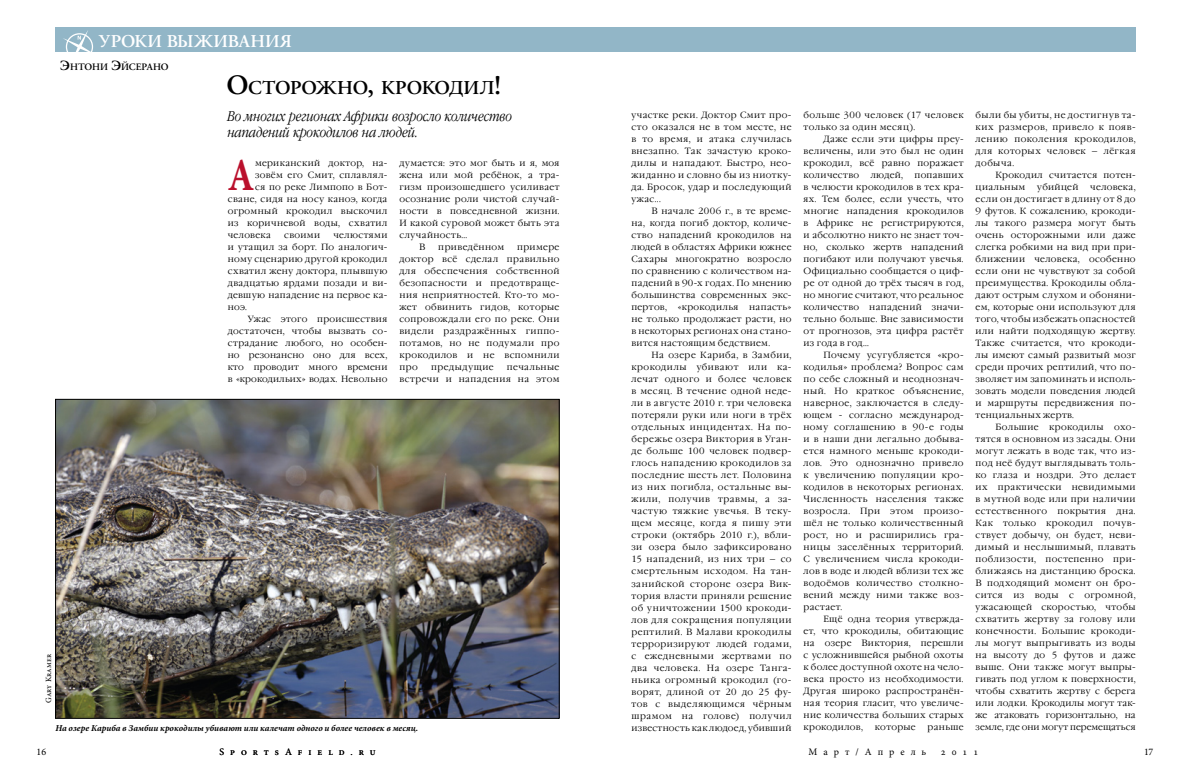
<style>
.page{position:relative;width:1191px;height:780px;background:#fff}
.page>*{position:absolute;margin:0;border:0;box-sizing:border-box;transform-origin:0 0}
.t1{font:700 45.9px "Minion Pro";color:#ba102c;scale:.82 1}
.t2{font:700 19.6px "APC Garamond C";color:#000}
.t3{font:700 18px "APC Garamond C";letter-spacing:.005em;color:#fff}
.t4{font:italic 14px/16.8px "Garamond C";color:#000;scale:.8 1}
.t5{font:10px "Minion Pro";letter-spacing:.6em;color:#000}
.t6{font:700 9.8px "APC Garamond C";letter-spacing:.005em;color:#000}
.t7{font:9px/12px "Garamond C";letter-spacing:.04em;color:#000;text-align:justify}
.t8{font:italic 700 9px "Minion Pro";letter-spacing:.005em;color:#000}
.t9{font:9px "Garamond C";letter-spacing:.06em;color:#000}
.t10{font:8px "Minion Pro";letter-spacing:.01em;color:#000}
.s1{font-size:14px}
.s2{font-size:28px}
</style>
<div class="page">
<div style="left:55px;top:27px;width:1080px;height:25px;background:#92b6c7"></div>
<img style="left:57px;top:401px;width:500px;height:315px">
<div style="left:55px;top:399px;width:504px;height:319px;border:1px solid #000"></div>
<svg style="left:63px;top:30px;width:30px;height:22px"></svg>
<h3 class="t3" style="left:99px;top:30px;width:194px">уроки выживания</h3>
<p class="t6" style="left:60px;top:61px;width:109px"><span class="s1">Э</span>нтони <span class="s1">Э</span>йсерано</p>
<h2 class="t2" style="left:226px;top:76px;width:277px"><span class="s2">О</span>сторожно<span class="s2">,</span> крокодил<span class="s2">!</span></h2>
<h3 class="t4" style="left:227px;top:108px;width:357px">Во многих регионах Африки возросло количество нападений крокодилов на людей.</h3>
<h1 class="t1" style="left:228px;top:143px;width:34px">А</h1>
<p class="t7" style="left:255px;top:157px;width:134px">мериканский доктор, на-</p>
<p class="t7" style="left:255px;top:169px;width:134px">зовём его Смит, сплавлял-</p>
<p class="t7" style="left:255px;top:181px;width:134px">ся по реке Лимпопо в Бот-</p>
<p class="t7" style="left:228px;top:193px;width:161px">сване, сидя на носу каноэ, когда</p>
<p class="t7" style="left:228px;top:205px;width:161px">огромный крокодил выскочил</p>
<p class="t7" style="left:228px;top:217px;width:161px">из коричневой воды, схватил</p>
<p class="t7" style="left:228px;top:229px;width:45px">человека</p>
<p class="t7" style="left:284px;top:229px;width:37px">своими</p>
<p class="t7" style="left:228px;top:229px;width:161px;text-indent:106px">челюстями и утащил за борт. По аналогич&shy;ному сценарию другой крокодил схватил жену доктора, плывшую двадцатью ярдами позади и ви&shy;девшую нападение на первое ка&shy;ноэ.</p>
<p class="t7" style="left:228px;top:313px;width:161px;text-indent:20px">Ужас этого происшествия достаточен, чтобы вызвать со&shy;страдание любого, но особен&shy;но резонансно оно для всех, кто проводит много времени в «крокодильих» водах. Невольно</p>
<p class="t7" style="left:399px;top:157px;width:161px">думается: это мог быть и я, моя</p>
<p class="t7" style="left:399px;top:169px;width:162px">жена или мой ребёнок, а тра-</p>
<p class="t7" style="left:399px;top:181px;width:161px">гизм произошедшего усиливает</p>
<p class="t7" style="left:399px;top:193px;width:162px">осознание роли чистой случай-</p>
<p class="t7" style="left:399px;top:205px;width:161px">ности в повседневной жизни.</p>
<p class="t7" style="left:399px;top:217px;width:161px">И какой суровой может быть эта</p>
<p class="t7" style="left:399px;top:229px;width:69px">случайность...</p>
<p class="t7" style="left:419px;top:241px;width:8px">В</p>
<p class="t7" style="left:438px;top:241px;width:67px">приведённом</p>
<p class="t7" style="left:399px;top:241px;width:162px;text-indent:118px">примере доктор всё сделал правильно для обеспечения собственной безопасности и предотвраще&shy;ния неприятностей. Кто-то мо&shy;жет обвинить гидов, которые сопровождали его по реке. Они видели раздражённых гиппо&shy;потамов, но не подумали про крокодилов и не вспомнили про</p>
<p class="t9" style="left:431px;top:362px;width:64px">предыдущие</p>
<p class="t7" style="left:399px;top:361px;width:162px;text-align:right">печальные<br>встречи и нападения на этом</p>
<p class="t10" style="left:43px;top:703px;width:50px;rotate:-90deg">Gary Kramer</p>
<p class="t8" style="left:55px;top:721px;width:364px">На озере Кариба в Замбии крокодилы убивают или калечат одного и более человек в месяц.</p>
<p class="t7" style="left:631px;top:109px;width:162px">участке реки. Доктор Смит про&shy;сто оказался не в том месте, не в то время, и атака случилась внезапно. Так зачастую кроко&shy;дилы и нападают. Быстро, нео&shy;жиданно и словно бы из ниотку&shy;да. Бросок, удар и последующий ужас...</p>
<p class="t7" style="left:631px;top:205px;width:162px;text-indent:20px">В начале 2006 г., в те време&shy;на, когда погиб доктор, количе&shy;ство нападений крокодилов на людей в областях Африки южнее Сахары многократно возросло по сравнению с количеством на&shy;падений в 90-х годах. По мнению большинства современных экс&shy;пертов, «крокодилья напасть» не только продолжает расти, но в некоторых регионах она стано&shy;вится настоящим бедствием.</p>
<p class="t7" style="left:631px;top:349px;width:162px;text-indent:20px">На озере Кариба, в Замбии, крокодилы убивают или ка&shy;лечат одного и более человек в месяц. В течение одной неде&shy;ли в августе 2010 г. три человека потеряли руки или ноги в трёх отдельных инцидентах. На по&shy;бережье озера Виктория в Уган&shy;де больше 100 человек подвер&shy;глось нападению крокодилов за последние шесть лет. Половина из них погибла, остальные вы&shy;жили, получив травмы, а за&shy;частую тяжкие увечья. В теку&shy;щем месяце, когда я пишу эти строки (октябрь 2010 г.), вбли&shy;зи озера было зафиксировано 15 нападений, из них три – со смертельным исходом. На тан&shy;занийской стороне озера Вик&shy;тория власти приняли решение об уничтожении 1500 крокоди&shy;лов для сокращения популяции рептилий. В Малави крокодилы терроризируют людей годами, с ежедневными жертвами по два человека. На озере Танга&shy;ньика огромный крокодил (го&shy;ворят, длиной от 20 до 25 фу&shy;тов с выделяющимся чёрным шрамом на голове) получил известность как людоед, убивший</p>
<p class="t7" style="left:803px;top:109px;width:161px">больше 300 человек (17 человек только за один месяц).</p>
<p class="t7" style="left:803px;top:133px;width:162px;text-indent:20px">Даже если эти цифры преу&shy;величены, или это был не один крокодил, всё равно поражает количество</p>
<p class="t7" style="left:870px;top:169px;width:34px">людей,</p>
<p class="t7" style="left:803px;top:169px;width:162px;text-indent:111px">попавших в челюсти крокодилов в тех кра&shy;ях. Тем более, если учесть, что многие нападения крокодилов в Африке не регистрируются, и абсолютно никто не знает точ&shy;но, сколько жертв нападений погибают или получают увечья.<br>Официально сообщается о циф&shy;ре от одной до трёх тысяч в год, но многие считают, что реальное количество нападений значи&shy;тельно больше. Вне зависимости от прогнозов, эта цифра растёт из года в год...</p>
<p class="t7" style="left:803px;top:349px;width:162px;text-indent:20px">Почему усугубляется «кро&shy;кодилья» проблема? Вопрос сам по себе сложный и неоднознач&shy;ный. Но краткое объяснение, наверное, заключается в следу&shy;ющем - согласно международ&shy;ному соглашению в 90-е годы и в наши дни легально добыва&shy;ется намного меньше крокоди&shy;лов. Это однозначно привело к увеличению популяции кро&shy;кодилов в некоторых регионах.<br>Численность населения также возросла. При этом произо&shy;шёл не только количественный рост, но и расширились гра&shy;ницы заселённых территорий.<br>С увеличением числа крокоди&shy;лов в воде и людей вблизи тех же водоёмов количество столкно&shy;вений между ними также воз&shy;растает.</p>
<p class="t7" style="left:803px;top:613px;width:162px;text-indent:20px">Ещё одна теория утвержда&shy;ет, что крокодилы, обитающие на озере Виктория, перешли с усложнившейся рыбной охоты к более доступной охоте на чело&shy;века просто из необходимости.<br>Другая широко распространён&shy;ная теория гласит, что увеличе&shy;ние количества больших старых крокодилов,</p>
<p class="t7" style="left:875px;top:721px;width:42px">которые</p>
<p class="t7" style="left:927px;top:721px;width:37px">раньше</p>
<p class="t7" style="left:975px;top:109px;width:162px">были бы убиты, не достигнув та&shy;ких размеров, привело к появ&shy;лению поколения крокодилов, для которых человек – лёгкая добыча.</p>
<p class="t7" style="left:975px;top:169px;width:162px;text-indent:20px">Крокодил считается потен&shy;циальным</p>
<p class="t7" style="left:1037px;top:181px;width:43px">убийцей</p>
<p class="t7" style="left:975px;top:181px;width:162px;text-indent:115px">человека, если он достигает в длину от 8 до 9 футов. К сожалению, крокоди&shy;лы такого размера могут быть очень осторожными или даже слегка робкими на вид при при&shy;ближении человека, особенно если они не чувствуют за собой преимущества. Крокодилы обла&shy;дают острым слухом и обоняни&shy;ем, которые они используют для того, чтобы избежать опасностей или найти подходящую жертву.<br>Также считается, что крокоди&shy;лы имеют самый развитый мозг среди прочих рептилий, что по&shy;зволяет им запоминать и исполь&shy;зовать модели поведения людей и маршруты передвижения по&shy;тенциальных жертв.</p>
<p class="t7" style="left:975px;top:421px;width:162px;text-indent:20px">Большие крокодилы охо&shy;тятся в основном из засады. Они могут лежать в воде так, что из&shy;под неё будут выглядывать толь&shy;ко глаза и ноздри. Это делает их практически невидимыми в мутной воде или при наличии естественного покрытия дна.<br>Как только крокодил почув&shy;ствует добычу, он будет, неви&shy;димый и неслышимый, плавать поблизости, постепенно при&shy;ближаясь на дистанцию броска.<br>В подходящий момент он бро&shy;сится из воды с огромной, ужасающей скоростью, чтобы схватить жертву за голову или конечности. Большие крокоди&shy;лы могут выпрыгивать из воды на высоту до 5 футов и даже выше. Они также могут выпры&shy;гивать под углом к поверхности, чтобы схватить жертву с берега или лодки. Крокодилы могут так&shy;же атаковать горизонтально, на земле, где они могут перемещаться</p>
<p class="t5" style="left:808px;top:744px;width:119px">Март/Апрель</p>
<p class="t5" style="left:940px;top:744px;width:39px">2011</p>
<p class="t5" style="left:219px;top:744px;width:158px">SportsAfield.ru</p>
<p class="t5" style="left:37px;top:744px;width:11px">16</p>
<p class="t5" style="left:1144px;top:744px;width:11px">17</p>
</div>
